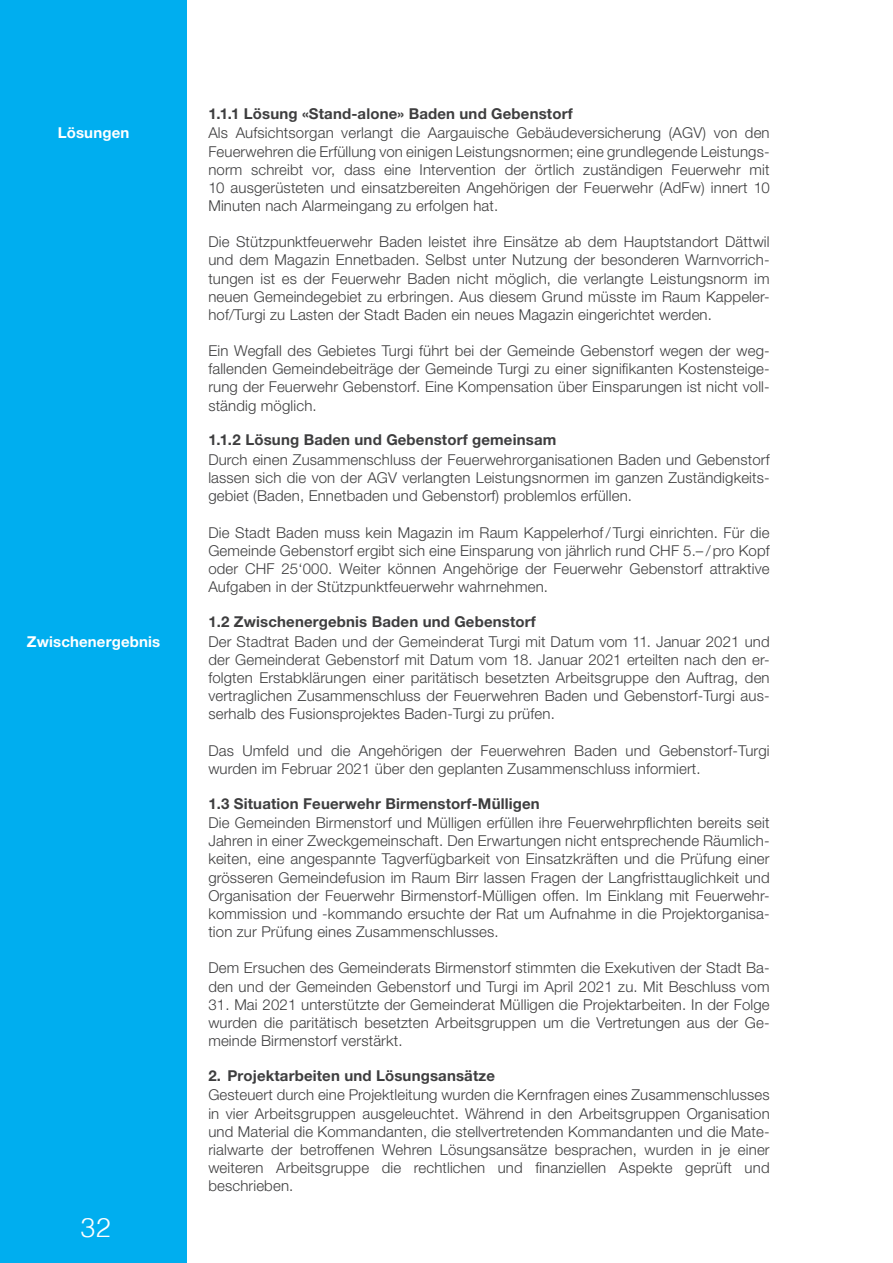
<style>
.page{position:relative;width:893px;height:1263px;background:#fff}
.page>*{position:absolute;margin:0;border:0;box-sizing:border-box;transform-origin:0 0}
.t1{font:300 27px "Helvetica";color:#fff}
.t2{font:300 15px/18.1px "Helvetica Neue LT Std";letter-spacing:.01em;color:#3e3e3f;text-align:justify}
.t3{font:700 15px "Helvetica Neue LT Std";letter-spacing:.01em;color:#3e3e3f}
.t4{font:700 15px "Helvetica Neue LT Std";letter-spacing:.01em;color:#fff}
</style>
<div class="page">
<div style="left:0;top:0;width:187px;height:1263px;background:#00aeef"></div>
<p class="t4" style="left:58px;top:124px;width:73px">Lösungen</p>
<p class="t4" style="left:27px;top:632px;width:135px">Zwischenergebnis</p>
<h1 class="t1" style="left:81px;top:1204px;width:32px">32</h1>
<p class="t3" style="left:208px;top:104px;width:366px">1.1.1 Lösung «Stand-alone» Baden und Gebenstorf</p>
<p class="t2" style="left:208px;top:124px;width:563px">Als Aufsichtsorgan verlangt die Aargauische Gebäudeversicherung (AGV) von den Feuerwehren die Erfüllung von einigen Leistungsnormen; eine grundlegende Leistungs&shy;norm schreibt vor, dass eine Intervention der örtlich zuständigen Feuerwehr mit 10 ausgerüsteten und einsatzbereiten Angehörigen der Feuerwehr (AdFw) innert 10<br>Minuten nach Alarmeingang zu erfolgen hat.</p>
<p class="t2" style="left:208px;top:233px;width:563px">Die Stützpunktfeuerwehr Baden leistet ihre Einsätze ab dem Hauptstandort Dättwil und dem Magazin Ennetbaden. Selbst unter Nutzung der besonderen Warnvorrich&shy;tungen ist es der Feuerwehr Baden nicht möglich, die verlangte Leistungsnorm im neuen Gemeindegebiet zu erbringen. Aus diesem Grund müsste im Raum Kappeler&shy;hof/Turgi zu Lasten der Stadt Baden ein neues Magazin eingerichtet werden.</p>
<p class="t2" style="left:208px;top:341px;width:563px;text-align:left">Ein Wegfall des Gebietes Turgi führt bei der Gemeinde Gebenstorf wegen der weg&shy;fallenden Gemeindebeiträge der Gemeinde Turgi zu einer signifikanten Kostensteige&shy;rung der Feuerwehr Gebenstorf. Eine Kompensation über Einsparungen ist nicht voll&shy;ständig möglich.</p>
<p class="t3" style="left:208px;top:431px;width:349px">1.1.2 Lösung Baden und Gebenstorf gemeinsam</p>
<p class="t2" style="left:208px;top:450px;width:563px">Durch einen Zusammenschluss der Feuerwehrorganisationen Baden und Gebenstorf lassen sich die von der AGV verlangten Leistungsnormen im ganzen Zuständigkeits&shy;gebiet (Baden, Ennetbaden und Gebenstorf) problemlos erfüllen.</p>
<p class="t2" style="left:208px;top:523px;width:563px">Die Stadt Baden muss kein Magazin im Raum Kappelerhof/ Turgi einrichten. Für die Gemeinde Gebenstorf ergibt sich eine Einsparung von jährlich rund CHF 5.– / pro Kopf oder CHF 25‘000. Weiter können Angehörige der Feuerwehr Gebenstorf attraktive Aufgaben in der Stützpunktfeuerwehr wahrnehmen.</p>
<p class="t3" style="left:208px;top:612px;width:329px">1.2 Zwischenergebnis Baden und Gebenstorf</p>
<p class="t2" style="left:208px;top:632px;width:563px">Der Stadtrat Baden und der Gemeinderat Turgi mit Datum vom 11. Januar 2021 und der Gemeinderat Gebenstorf mit Datum vom 18. Januar 2021 erteilten nach den er&shy;folgten Erstabklärungen einer paritätisch besetzten Arbeitsgruppe den Auftrag, den vertraglichen Zusammenschluss der Feuerwehren Baden und Gebenstorf-Turgi aus&shy;serhalb des Fusionsprojektes Baden-Turgi zu prüfen.</p>
<p class="t2" style="left:208px;top:741px;width:563px">Das Umfeld und die Angehörigen der Feuerwehren Baden und Gebenstorf-Turgi wurden im Februar 2021 über den geplanten Zusammenschluss informiert.</p>
<p class="t3" style="left:208px;top:794px;width:333px">1.3 Situation Feuerwehr Birmenstorf-Mülligen</p>
<p class="t2" style="left:208px;top:813px;width:563px;text-align:left">Die Gemeinden Birmenstorf und Mülligen erfüllen ihre Feuerwehrpflichten bereits seit Jahren in einer Zweckgemeinschaft. Den Erwartungen nicht entsprechende Räumlich&shy;keiten, eine angespannte Tagverfügbarkeit von Einsatzkräften und die Prüfung einer grösseren Gemeindefusion im Raum Birr lassen Fragen der Langfristtauglichkeit und Organisation der Feuerwehr Birmenstorf-Mülligen offen. Im Einklang mit Feuerwehr&shy;kommission und -kommando ersuchte der Rat um Aufnahme in die Projektorganisa&shy;tion zur Prüfung eines Zusammenschlusses.</p>
<p class="t2" style="left:208px;top:959px;width:563px">Dem Ersuchen des Gemeinderats Birmenstorf stimmten die Exekutiven der Stadt Ba&shy;den und der Gemeinden Gebenstorf und Turgi im April 2021 zu. Mit Beschluss vom</p>
<p class="t2" style="left:208px;top:995px;width:563px">31. Mai 2021 unterstützte der Gemeinderat Mülligen die Projektarbeiten. In der Folge wurden die paritätisch besetzten Arbeitsgruppen um die Vertretungen aus der Ge&shy;meinde Birmenstorf verstärkt.</p>
<p class="t3" style="left:208px;top:1066px;width:288px">2. Projektarbeiten und Lösungsansätze</p>
<p class="t2" style="left:208px;top:1086px;width:563px">Gesteuert durch eine Projektleitung wurden die Kernfragen eines Zusammenschlusses in vier Arbeitsgruppen ausgeleuchtet. Während in den Arbeitsgruppen Organisation und Material die Kommandanten, die stellvertretenden Kommandanten und die Mate&shy;rialwarte der betroffenen Wehren Lösungsansätze besprachen, wurden in je einer weiteren Arbeitsgruppe die rechtlichen und finanziellen Aspekte geprüft und beschrieben.</p>
</div>
